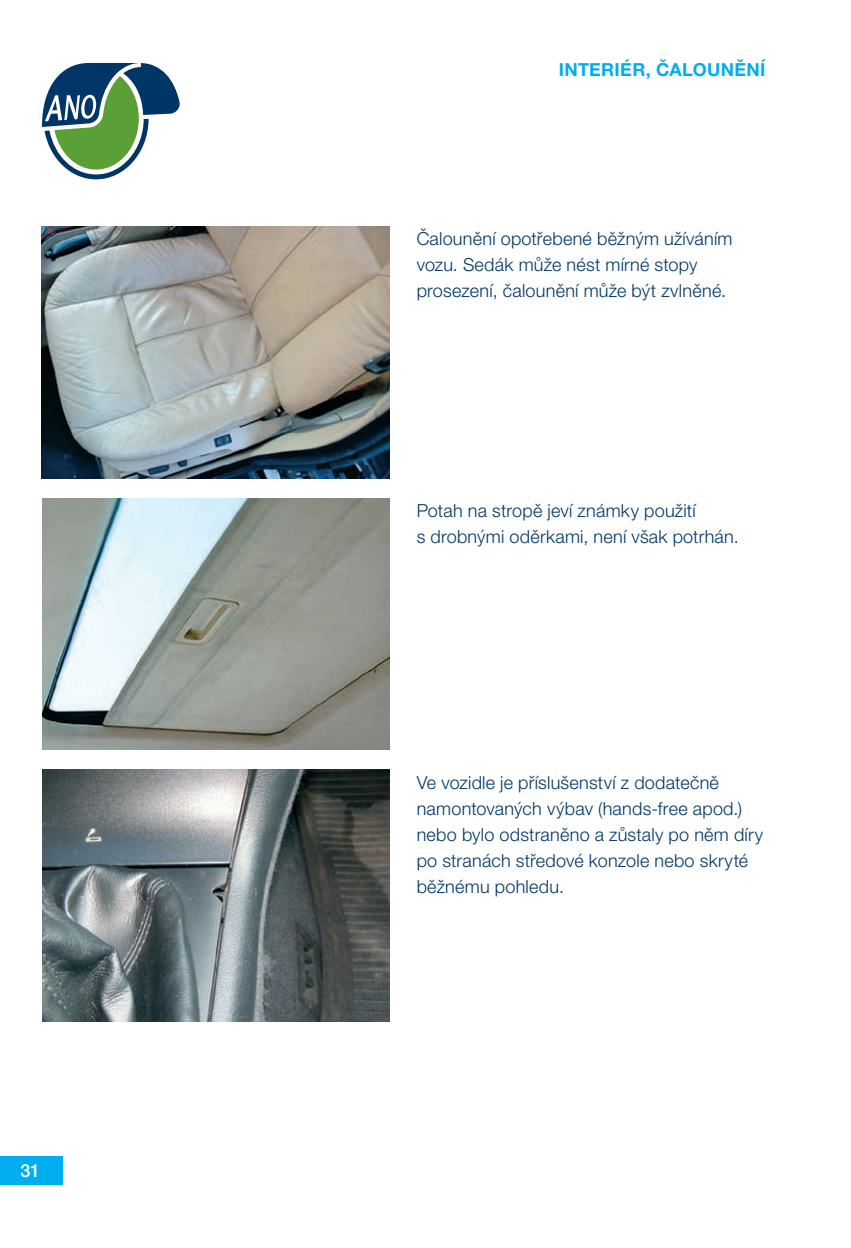
<style>
.page{position:relative;width:851px;height:1248px;background:#fff}
.page>*{position:absolute;margin:0;border:0;box-sizing:border-box;transform-origin:0 0}
.t1{font:300 18px/26px "Helvetica Neue LT Pro";letter-spacing:.015em;color:#003667}
.t2{font:700 18px "Helvetica Neue LT Pro";letter-spacing:.02em;color:#00aeef}
.t3{font:500 18px "Helvetica Neue LT Pro";color:#fff}
</style>
<div class="page">
<div style="left:0;top:1156px;width:63px;height:28px;background:#00aeef"></div>
<img style="left:42px;top:227px;width:347px;height:251px">
<img style="left:43px;top:498px;width:347px;height:251px">
<img style="left:43px;top:769px;width:347px;height:251px">
<svg style="left:42px;top:63px;width:138px;height:116px"></svg>
<p class="t3" style="left:20px;top:1159px;width:21px">31</p>
<p class="t2" style="left:558px;top:58px;width:208px">INTERIÉR, ČALOUNĚNÍ</p>
<p class="t1" style="left:416px;top:226px;width:317px">Čalounění opotřebené běžným užíváním vozu. Sedák může nést mírné stopy prosezení, čalounění může být zvlněné.</p>
<p class="t1" style="left:416px;top:497px;width:323px">Potah na stropě jeví známky použití<br>s drobnými oděrkami, není však potrhán.</p>
<p class="t1" style="left:416px;top:768px;width:348px">Ve vozidle je příslušenství z dodatečně namontovaných výbav (hands-free apod.) nebo bylo odstraněno a zůstaly po něm díry po stranách středové konzole nebo skryté běžnému pohledu.</p>
</div>
